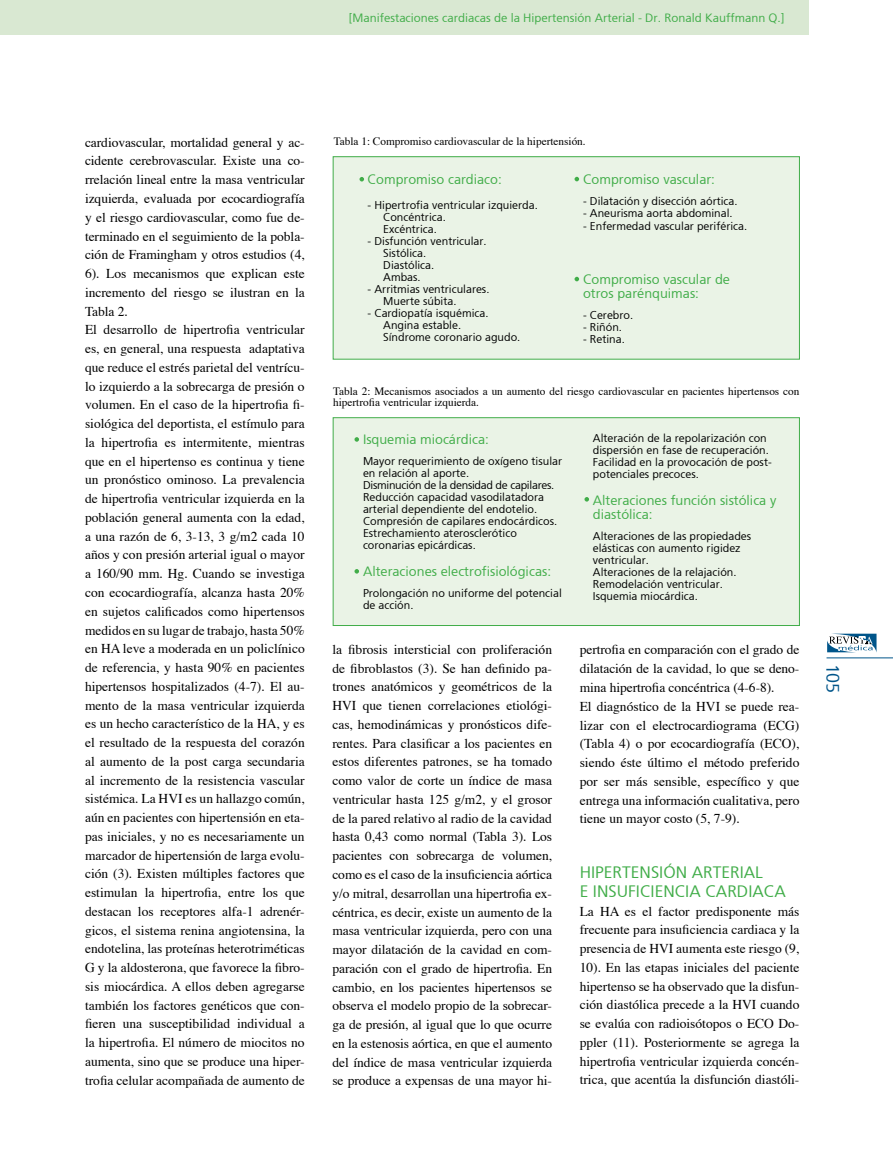
<style>
.page{position:relative;width:893px;height:1170px;background:#fff}
.page>*{position:absolute;margin:0;border:0;box-sizing:border-box;transform-origin:0 0}
.t1{font:18px "Weissach";color:#00558a}
.t2{font:16.5px/18.8px "Weissach";color:#41ad49}
.t3{font:13.5px/18.8px "Times";color:#000}
.t4{font:13.5px/13.5px "Weissach";color:#41ad49}
.t5{font:12px "Weissach";color:#41ad49}
.t6{font:11.25px/12px "Weissach";color:#000}
.t7{font:11.25px/11.2px "Times";color:#000}
</style>
<div class="page">
<hr style="left:826px;top:657px;width:67px;height:1px;background:#00558a">
<svg style="left:827px;top:633px;width:49px;height:19px"></svg>
<div style="left:0;top:0;width:809px;height:34px;background:#d9e8d2"></div>
<div style="left:333px;top:157px;width:466px;height:202px;background:#eaf3e6"></div>
<div style="left:333px;top:156px;width:467px;height:203px;border:1px solid #41ad49"></div>
<div style="left:333px;top:417px;width:466px;height:208px;background:#eaf3e6"></div>
<div style="left:333px;top:417px;width:467px;height:209px;border:1px solid #41ad49"></div>
<svg style="left:359px;top:177px;width:5px;height:4px"></svg>
<svg style="left:575px;top:277px;width:4px;height:4px"></svg>
<svg style="left:575px;top:177px;width:4px;height:4px"></svg>
<svg style="left:354px;top:569px;width:5px;height:4px"></svg>
<svg style="left:354px;top:437px;width:5px;height:4px"></svg>
<svg style="left:584px;top:497px;width:5px;height:4px"></svg>
<p class="t5" style="left:349px;top:11px;width:437px">[Manifestaciones cardiacas de la Hipertensión Arterial - Dr. Ronald Kauffmann Q.]</p>
<p class="t3" style="left:85px;top:132px;width:221px">cardiovascular, mortalidad general y ac&shy;cidente cerebrovascular. Existe una co&shy;rrelación lineal entre la masa ventricular izquierda, evaluada por ecocardiografía y el riesgo cardiovascular, como fue de&shy;terminado en el seguimiento de la pobla&shy;ción de Framingham y otros estudios (4, 6). Los mecanismos que explican este incremento del riesgo se ilustran en la Tabla 2.<br>El desarrollo de hipertrofia ventricular es, en general, una respuesta adaptativa que reduce el estrés parietal del ventrícu&shy;lo izquierdo a la sobrecarga de presión o volumen. En el caso de la hipertrofia fi&shy;siológica del deportista, el estímulo para la hipertrofia es intermitente, mientras que en el hipertenso es continua y tiene un pronóstico ominoso. La prevalencia de hipertrofia ventricular izquierda en la población general aumenta con la edad, a una razón de 6, 3-13, 3 g/m2 cada 10 años y con presión arterial igual o mayor a 160/90 mm. Hg. Cuando se investiga con ecocardiografía, alcanza hasta 20% en sujetos calificados como hipertensos medidos en su lugar de trabajo, hasta 50% en HA leve a moderada en un policlínico de referencia, y hasta 90% en pacientes hipertensos hospitalizados (4-7). El au&shy;mento de la masa ventricular izquierda es un hecho característico de la HA, y es el resultado de la respuesta del corazón al aumento de la post carga secundaria al incremento de la resistencia vascular sistémica. La HVI es un hallazgo común, aún en pacientes con hipertensión en eta&shy;pas iniciales, y no es necesariamente un marcador de hipertensión de larga evolu&shy;ción (3). Existen múltiples factores que estimulan la hipertrofia, entre los que destacan los receptores alfa-1 adrenér&shy;gicos, el sistema renina angiotensina, la endotelina, las proteínas heterotriméticas G y la aldosterona, que favorece la fibro&shy;sis miocárdica. A ellos deben agregarse también los factores genéticos que con&shy;fieren una susceptibilidad individual a la hipertrofia. El número de miocitos no aumenta, sino que se produce una hiper&shy;trofia celular acompañada de aumento de</p>
<p class="t7" style="left:334px;top:135px;width:253px">Tabla 1: Compromiso cardiovascular de la hipertensión.</p>
<p class="t4" style="left:368px;top:172px;width:136px">Compromiso cardiaco:</p>
<p class="t6" style="left:383px;top:199px;width:156px;text-indent:-16px">- Hipertrofia ventricular izquierda.<br>Concéntrica.<br>Excéntrica.</p>
<p class="t6" style="left:383px;top:235px;width:105px;text-indent:-16px">- Disfunción ventricular.<br>Sistólica.<br>Diastólica.<br>Ambas.</p>
<p class="t6" style="left:383px;top:283px;width:108px;text-indent:-16px">- Arritmias ventriculares.<br>Muerte súbita.</p>
<p class="t6" style="left:383px;top:307px;width:139px;text-indent:-16px">- Cardiopatía isquémica.<br>Angina estable.<br>Síndrome coronario agudo.</p>
<p class="t4" style="left:583px;top:172px;width:133px">Compromiso vascular:</p>
<p class="t6" style="left:583px;top:195px;width:156px">- Dilatación y disección aórtica.</p>
<p class="t6" style="left:583px;top:207px;width:151px">- Aneurisma aorta abdominal.</p>
<p class="t6" style="left:583px;top:220px;width:166px">- Enfermedad vascular periférica.</p>
<p class="t4" style="left:583px;top:273px;width:148px">Compromiso vascular de otros parénquimas:</p>
<p class="t6" style="left:583px;top:309px;width:52px">- Cerebro.</p>
<p class="t6" style="left:583px;top:321px;width:40px">- Riñón.</p>
<p class="t6" style="left:583px;top:333px;width:43px">- Retina.</p>
<p class="t7" style="left:333px;top:384px;width:468px">Tabla 2: Mecanismos asociados a un aumento del riesgo cardiovascular en pacientes hipertensos con hipertrofia ventricular izquierda.</p>
<p class="t4" style="left:363px;top:432px;width:127px">Isquemia miocárdica:</p>
<p class="t6" style="left:363px;top:455px;width:201px">Mayor requerimiento de oxígeno tisular en relación al aporte.<br>Disminución de la densidad de capilares.<br>Reducción capacidad vasodilatadora arterial dependiente del endotelio.<br>Compresión de capilares endocárdicos.<br>Estrechamiento aterosclerótico coronarias epicárdicas.</p>
<p class="t4" style="left:363px;top:564px;width:190px">Alteraciones electrofisiológicas:</p>
<p class="t6" style="left:363px;top:587px;width:200px">Prolongación no uniforme del potencial de acción.</p>
<p class="t6" style="left:593px;top:432px;width:180px">Alteración de la repolarización con dispersión en fase de recuperación.<br>Facilidad en la provocación de post&shy;potenciales precoces.</p>
<p class="t4" style="left:593px;top:493px;width:185px">Alteraciones función sistólica y diastólica:</p>
<p class="t6" style="left:593px;top:529px;width:160px">Alteraciones de las propiedades elásticas con aumento rigidez ventricular.<br>Alteraciones de la relajación.<br>Remodelación ventricular.<br>Isquemia miocárdica.</p>
<p class="t3" style="left:332px;top:638px;width:221px;text-align:justify">la fibrosis intersticial con proliferación de fibroblastos (3). Se han definido pa&shy;trones anatómicos y geométricos de la HVI que tienen correlaciones etiológi&shy;cas, hemodinámicas y pronósticos dife&shy;rentes. Para clasificar a los pacientes en estos diferentes patrones, se ha tomado como valor de corte un índice de masa ventricular hasta 125 g/m2, y el grosor de la pared relativo al radio de la cavidad hasta 0,43 como normal (Tabla 3). Los pacientes con sobrecarga de volumen, como es el caso de la insuficiencia aórtica y/o mitral, desarrollan una hipertrofia ex&shy;céntrica, es decir, existe un aumento de la masa ventricular izquierda, pero con una mayor dilatación de la cavidad en com&shy;paración con el grado de hipertrofia. En cambio, en los pacientes hipertensos se observa el modelo propio de la sobrecar&shy;ga de presión, al igual que lo que ocurre en la estenosis aórtica, en que el aumento del índice de masa ventricular izquierda se produce a expensas de una mayor hi-</p>
<p class="t3" style="left:580px;top:639px;width:221px">pertrofia en comparación con el grado de dilatación de la cavidad, lo que se deno&shy;mina hipertrofia concéntrica (4-6-8).<br>El diagnóstico de la HVI se puede rea&shy;lizar con el electrocardiograma (ECG) (Tabla 4) o por ecocardiografía (ECO), siendo éste último el método preferido por ser más sensible, específico y que entrega una información cualitativa, pero tiene un mayor costo (5, 7-9).</p>
<p class="t2" style="left:580px;top:862px;width:208px">HIPERTENSIÓN ARTERIAL<br>E INSUFICIENCIA CARDIACA</p>
<p class="t3" style="left:580px;top:900px;width:221px;text-align:justify">La HA es el factor predisponente más frecuente para insuficiencia cardiaca y la presencia de HVI aumenta este riesgo (9, 10). En las etapas iniciales del paciente hipertenso se ha observado que la disfun&shy;ción diastólica precede a la HVI cuando se evalúa con radioisótopos o ECO Do&shy;ppler (11). Posteriormente se agrega la hipertrofia ventricular izquierda concén&shy;trica, que acentúa la disfunción diastóli-</p>
<h1 class="t1" style="left:843px;top:663px;width:31px;rotate:90deg">105</h1>
</div>
